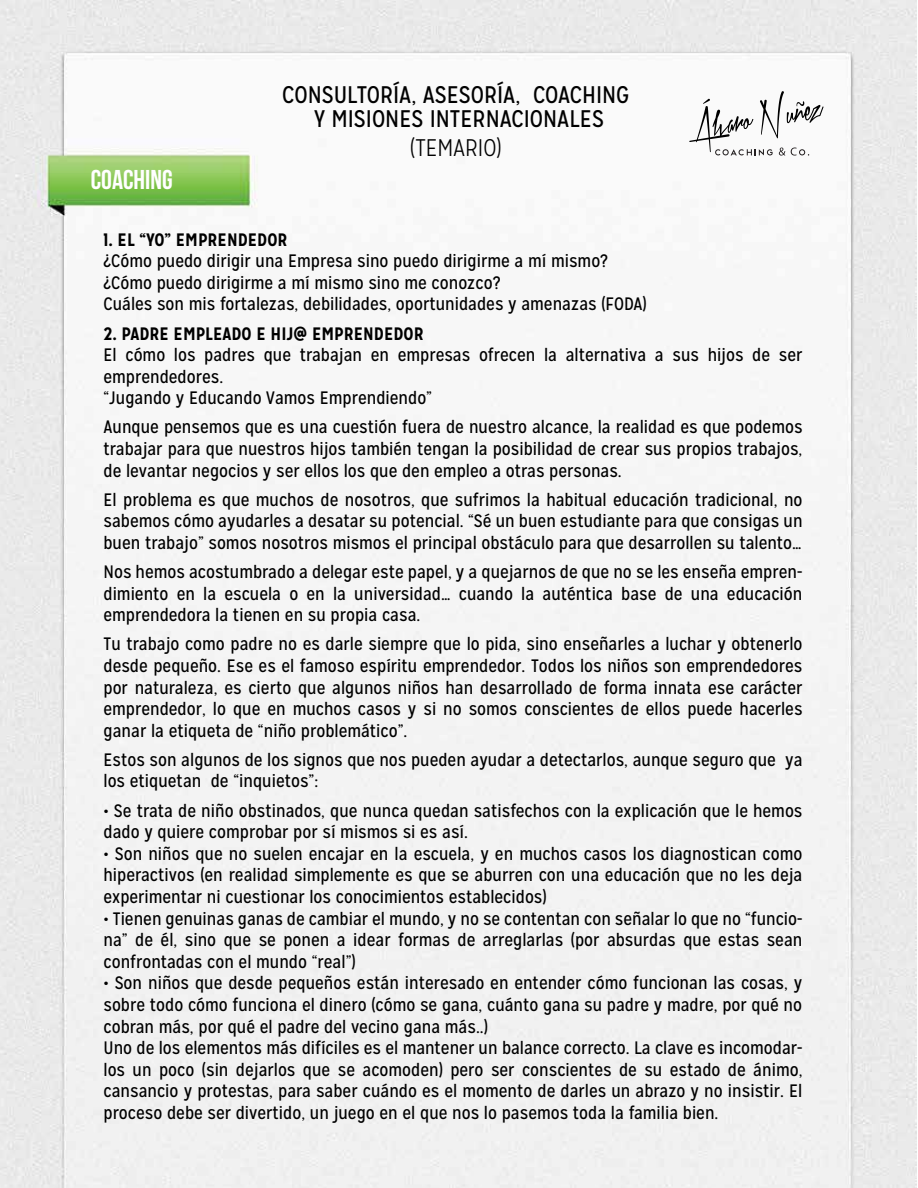
<style>
.page{position:relative;width:918px;height:1188px;background:#fff}
.page>*{position:absolute;margin:0;border:0;box-sizing:border-box;transform-origin:0 0}
.t1{font:27.3px "Bebas Neue";color:#fff}
.t2{font:24px/24px "Mission Gothic";color:#010101;text-align:center}
.t3{font:300 24px "Mission Gothic";color:#010101}
.t4{font:18px/21.6px "Mission Gothic";color:#000;text-align:justify}
.t5{font:700 18px "Mission Gothic";color:#000}
</style>
<div class="page">
<img style="left:0;top:0;width:917px;height:1188px">
<svg style="left:689px;top:91px;width:135px;height:65px"></svg>
<h1 class="t1" style="left:91px;top:165px;width:83px">COACHING</h1>
<h2 class="t2" style="left:282px;top:83px;width:349px">CONSULTORÍA, ASESORÍA, COACHING<br>Y MISIONES INTERNACIONALES</h2>
<h2 class="t3" style="left:410px;top:133px;width:93px">(TEMARIO)</h2>
<p class="t5" style="left:104px;top:228px;width:186px">1. EL “YO” EMPRENDEDOR</p>
<p class="t4" style="left:104px;top:250px;width:545px;text-align:left">¿Cómo puedo dirigir una Empresa sino puedo dirigirme a mí mismo? ¿Cómo puedo dirigirme a mí mismo sino me conozco?<br>Cuáles son mis fortalezas, debilidades, oportunidades y amenazas (FODA)</p>
<p class="t5" style="left:104px;top:322px;width:322px">2. PADRE EMPLEADO E HIJ@ EMPRENDEDOR</p>
<p class="t4" style="left:104px;top:344px;width:700px;text-align:left">El cómo los padres que trabajan en empresas ofrecen la alternativa a sus hijos de ser emprendedores.<br>“Jugando y Educando Vamos Emprendiendo”</p>
<p class="t4" style="left:104px;top:417px;width:701px">Aunque pensemos que es una cuestión fuera de nuestro alcance, la realidad es que podemos trabajar para que nuestros hijos también tengan la posibilidad de crear sus propios trabajos, de levantar negocios y ser ellos los que den empleo a otras personas.</p>
<p class="t4" style="left:104px;top:489px;width:701px">El problema es que muchos de nosotros, que sufrimos la habitual educación tradicional, no sabemos cómo ayudarles a desatar su potencial. “Sé un buen estudiante para que consigas un buen trabajo” somos nosotros mismos el principal obstáculo para que desarrollen su talento…</p>
<p class="t4" style="left:104px;top:561px;width:700px">Nos hemos acostumbrado a delegar este papel, y a quejarnos de que no se les enseña empren&shy;dimiento en la escuela o en la universidad… cuando la auténtica base de una educación emprendedora la tienen en su propia casa.</p>
<p class="t4" style="left:104px;top:633px;width:701px">Tu trabajo como padre no es darle siempre que lo pida, sino enseñarles a luchar y obtenerlo desde pequeño. Ese es el famoso espíritu emprendedor. Todos los niños son emprendedores por naturaleza, es cierto que algunos niños han desarrollado de forma innata ese carácter emprendedor, lo que en muchos casos y si no somos conscientes de ellos puede hacerles ganar la etiqueta de “niño problemático”.</p>
<p class="t4" style="left:104px;top:749px;width:701px">Estos son algunos de los signos que nos pueden ayudar a detectarlos, aunque seguro que ya los etiquetan de “inquietos”:</p>
<p class="t4" style="left:104px;top:800px;width:701px">• Se trata de niño obstinados, que nunca quedan satisfechos con la explicación que le hemos dado y quiere comprobar por sí mismos si es así.</p>
<p class="t4" style="left:104px;top:843px;width:701px">• Son niños que no suelen encajar en la escuela, y en muchos casos los diagnostican como hiperactivos (en realidad simplemente es que se aburren con una educación que no les deja experimentar ni cuestionar los conocimientos establecidos)</p>
<p class="t4" style="left:104px;top:908px;width:701px">• Tienen genuinas ganas de cambiar el mundo, y no se contentan con señalar lo que no “funcio&shy;na” de él, sino que se ponen a idear formas de arreglarlas (por absurdas que estas sean confrontadas con el mundo “real”)</p>
<p class="t4" style="left:104px;top:972px;width:701px;text-align:left">• Son niños que desde pequeños están interesado en entender cómo funcionan las cosas, y sobre todo cómo funciona el dinero (cómo se gana, cuánto gana su padre y madre, por qué no cobran más, por qué el padre del vecino gana más..)<br>Uno de los elementos más difíciles es el mantener un balance correcto. La clave es incomodar&shy;los un poco (sin dejarlos que se acomoden) pero ser conscientes de su estado de ánimo, cansancio y protestas, para saber cuándo es el momento de darles un abrazo y no insistir. El proceso debe ser divertido, un juego en el que nos lo pasemos toda la familia bien.</p>
</div>
